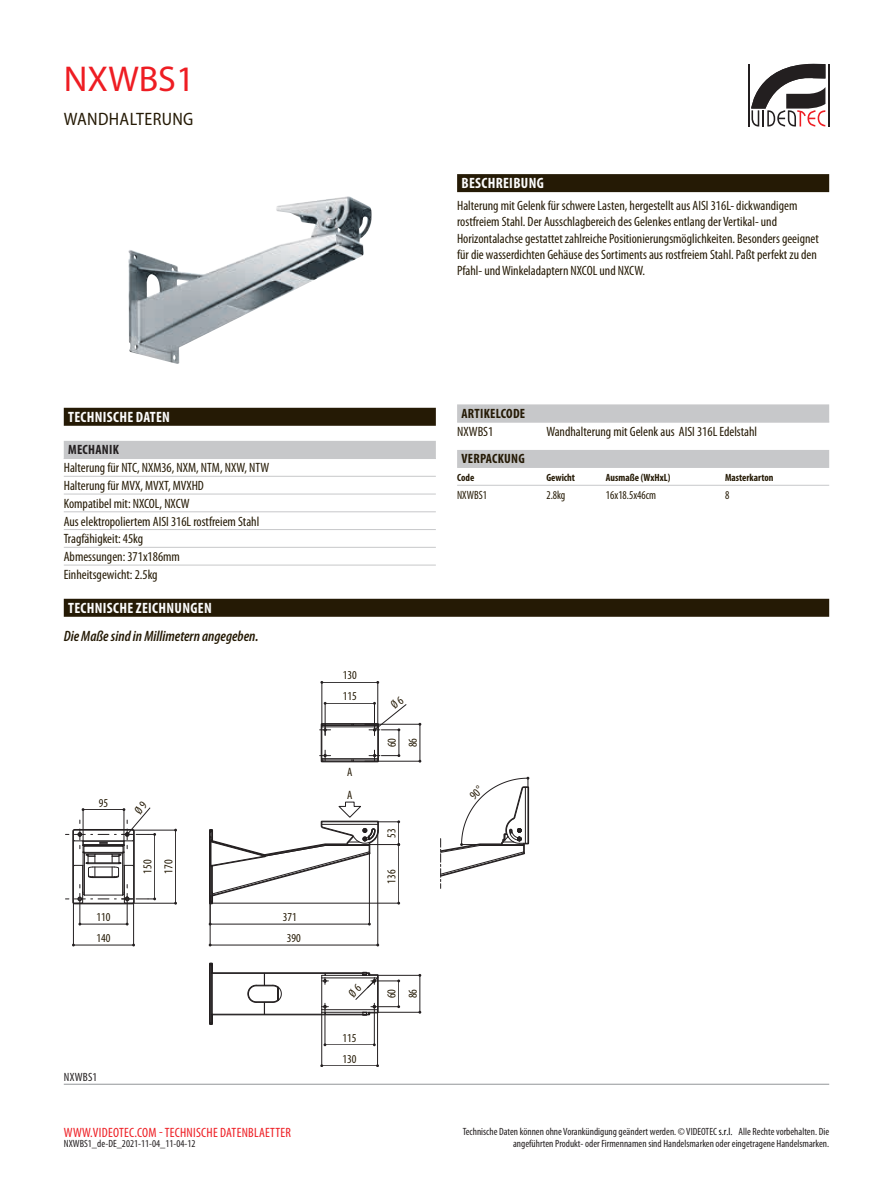
<style>
.page{position:relative;width:893px;height:1191px;background:#fff}
.page>*{position:absolute;margin:0;border:0;box-sizing:border-box;transform-origin:0 0}
.t1{font:36px "Myriad Pro";color:#ee1d23}
.t2{font:semi-condensed 18px "Myriad Pro";letter-spacing:.02em;color:#251a05}
.t3{font:700 condensed 15px "Myriad Pro";letter-spacing:.02em;color:#fcfcfc}
.t4{font:italic 600 condensed 15px "Myriad Pro";color:#251a05}
.t5{font:condensed 13.5px/17.7px "Myriad Pro";color:#251a05}
.t6{font:condensed 13.5px "Myriad Pro";letter-spacing:.02em;color:#ee1d23}
.t7{font:700 condensed 13.5px "Myriad Pro";letter-spacing:.02em;color:#251a05}
.t8{font:700 condensed 13.5px "Myriad Pro";letter-spacing:.02em;color:#231f20}
.t9{font:condensed 12.15px/21px "Myriad Pro";color:#251a05}
.t10{font:condensed 12px "Myriad Pro";color:#251a05;scale:.93 1}
.t11{font:condensed 12px "Myriad Pro";letter-spacing:.02em;color:#231f20}
.t12{font:condensed 10.5px/12.6px "Myriad Pro";color:#231f20;text-align:right}
.t13{font:700 condensed 10.5px "Myriad Pro";color:#251a05}
.s1{color:#000}
</style>
<div class="page">
<hr style="left:748px;top:64px;width:2px;height:62px;background:#231f20">
<hr style="left:828px;top:64px;width:1px;height:62px;background:#231f20">
<svg style="left:751px;top:64px;width:74px;height:63px"></svg>
<img style="left:128px;top:196px;width:244px;height:168px">
<div style="left:457px;top:174px;width:372px;height:18px;background:#251a05"></div>
<div style="left:64px;top:408px;width:372px;height:18px;background:#251a05"></div>
<div style="left:64px;top:441px;width:372px;height:18px;background:#c7c8ca"></div>
<hr style="left:64px;top:476px;width:372px;height:1px;background:#c7c8ca">
<hr style="left:64px;top:494px;width:372px;height:1px;background:#c7c8ca">
<hr style="left:64px;top:511px;width:372px;height:1px;background:#c7c8ca">
<hr style="left:64px;top:529px;width:372px;height:1px;background:#c7c8ca">
<hr style="left:64px;top:547px;width:372px;height:1px;background:#c7c8ca">
<hr style="left:64px;top:565px;width:372px;height:1px;background:#c7c8ca">
<div style="left:457px;top:404px;width:372px;height:18px;background:#c7c8ca"></div>
<hr style="left:457px;top:422px;width:372px;height:1px;background:#c7c8ca">
<div style="left:457px;top:450px;width:372px;height:18px;background:#c7c8ca"></div>
<hr style="left:457px;top:485px;width:372px;height:1px;background:#c7c8ca">
<div style="left:64px;top:599px;width:765px;height:18px;background:#251a05"></div>
<hr style="left:133px;top:830px;width:43px;height:1px;background:#231f20">
<hr style="left:133px;top:903px;width:43px;height:1px;background:#231f20">
<hr style="left:175px;top:830px;width:1px;height:73px;background:#231f20">
<hr style="left:73px;top:902px;width:1px;height:43px;background:#231f20">
<hr style="left:133px;top:902px;width:1px;height:43px;background:#231f20">
<hr style="left:73px;top:945px;width:61px;height:1px;background:#231f20">
<hr style="left:210px;top:896px;width:1px;height:49px;background:#231f20">
<hr style="left:377px;top:830px;width:1px;height:115px;background:#231f20">
<hr style="left:210px;top:945px;width:168px;height:1px;background:#231f20">
<hr style="left:365px;top:724px;width:55px;height:1px;background:#231f20">
<hr style="left:365px;top:761px;width:55px;height:1px;background:#231f20">
<hr style="left:420px;top:724px;width:1px;height:37px;background:#231f20">
<hr style="left:322px;top:682px;width:1px;height:45px;background:#231f20">
<hr style="left:377px;top:682px;width:1px;height:45px;background:#231f20">
<hr style="left:322px;top:682px;width:56px;height:1px;background:#231f20">
<svg style="left:209px;top:801px;width:191px;height:124px"></svg>
<hr style="left:374px;top:1010px;width:1px;height:34px;background:#231f20">
<hr style="left:325px;top:1010px;width:1px;height:34px;background:#231f20">
<hr style="left:325px;top:1044px;width:49px;height:1px;background:#231f20">
<hr style="left:321px;top:1012px;width:1px;height:53px;background:#231f20">
<hr style="left:377px;top:1012px;width:1px;height:53px;background:#231f20">
<hr style="left:322px;top:1065px;width:56px;height:1px;background:#231f20">
<hr style="left:378px;top:1012px;width:42px;height:1px;background:#231f20">
<hr style="left:378px;top:975px;width:42px;height:1px;background:#231f20">
<hr style="left:420px;top:975px;width:1px;height:37px;background:#231f20">
<hr style="left:64px;top:1083px;width:765px;height:1px;background:#939598">
<svg style="left:65px;top:807px;width:91px;height:118px"></svg>
<svg style="left:209px;top:962px;width:191px;height:63px"></svg>
<svg style="left:440px;top:776px;width:89px;height:112px"></svg>
<svg style="left:320px;top:696px;width:86px;height:66px"></svg>
<h1 class="t1" style="left:64px;top:59px;width:132px">NXWBS1</h1>
<h2 class="t2" style="left:64px;top:109px;width:131px">WANDHALTERUNG</h2>
<p class="t3" style="left:461px;top:175px;width:84px">BESCHREIBUNG</p>
<p class="t5" style="left:457px;top:198px;width:363px;line-height:16.2px">Halterung mit Gelenk für schwere Lasten, hergestellt aus AISI 316L- dickwandigem rostfreiem Stahl. Der Ausschlagbereich des Gelenkes entlang der Vertikal- und Horizontalachse gestattet zahlreiche Positionierungsmöglichkeiten. Besonders geeignet für die wasserdichten Gehäuse des Sortiments aus rostfreiem Stahl. Paßt perfekt zu den Pfahl- und Winkeladaptern NXCOL und NXCW.</p>
<p class="t3" style="left:68px;top:408px;width:103px">TECHNISCHE DATEN</p>
<p class="t8" style="left:68px;top:442px;width:52px">MECHANIK</p>
<p class="t5" style="left:64px;top:459px;width:207px">Halterung für NTC, NXM36, NXM, NTM, NXW, NTW<br>Halterung für MVX, MVXT, MVXHD<br>Kompatibel mit: NXCOL, NXCW<br>Aus elektropoliertem AISI 316L rostfreiem Stahl<br>Tragfähigkeit: 45kg<br>Abmessungen: 371x186mm<br>Einheitsgewicht: 2.5kg</p>
<p class="t3" style="left:68px;top:600px;width:145px">TECHNISCHE ZEICHNUNGEN</p>
<p class="t4" style="left:64px;top:628px;width:196px">Die Maße sind in Millimetern angegeben.</p>
<p class="t9" style="left:99px;top:792px;width:11px">95</p>
<p class="t9" style="left:97px;top:906px;width:15px">110</p>
<p class="t9" style="left:97px;top:927px;width:15px">140</p>
<p class="t9" style="left:137px;top:873px;width:15px;rotate:-90deg">150<br>170</p>
<p class="t11" style="left:64px;top:1070px;width:35px">NXWBS1</p>
<p class="t9" style="left:283px;top:906px;width:15px">371</p>
<p class="t9" style="left:287px;top:927px;width:15px">390</p>
<p class="t7" style="left:461px;top:406px;width:65px">ARTIKELCODE</p>
<p class="t5" style="left:457px;top:422px;width:38px">NXWBS1</p>
<p class="t5" style="left:546px;top:422px;width:212px">Wandhalterung mit Gelenk aus AISI 316L Edelstahl</p>
<p class="t7" style="left:461px;top:451px;width:65px">VERPACKUNG</p>
<p class="t13" style="left:457px;top:472px;width:19px">Code</p>
<p class="t13" style="left:546px;top:472px;width:30px">Gewicht</p>
<p class="t13" style="left:606px;top:472px;width:66px">Ausmaße (WxHxL)</p>
<p class="t13" style="left:725px;top:472px;width:50px">Masterkarton</p>
<p class="t10" style="left:457px;top:488px;width:34px">NXWBS1</p>
<p class="t10" style="left:546px;top:488px;width:22px">2.8kg</p>
<p class="t10" style="left:606px;top:488px;width:55px">16x18.5x46cm</p>
<p class="t10" style="left:725px;top:488px;width:6px">8</p>
<p class="t9" style="left:343px;top:665px;width:15px">130</p>
<p class="t9" style="left:343px;top:686px;width:15px">115</p>
<p class="t9" style="left:347px;top:761px;width:7px">A</p>
<p class="t9" style="left:347px;top:784px;width:7px">A</p>
<p class="t9" style="left:381px;top:747px;width:11px;rotate:-90deg">60<br>86</p>
<p class="t9" style="left:381px;top:837px;width:11px;rotate:-90deg">53</p>
<p class="t9" style="left:381px;top:883px;width:15px;rotate:-90deg">136</p>
<p class="t9" style="left:343px;top:1027px;width:15px">115<br>130</p>
<p class="t9" style="left:381px;top:998px;width:11px;rotate:-90deg">60<br>86</p>
<p class="t6" style="left:64px;top:1125px;width:229px">WWW.VIDEOTEC.COM - TECHNISCHE DATENBLAETTER</p>
<p class="t12" style="left:463px;top:1125px;width:271px">Technische Daten können ohne Vorankündigung geändert werden. © VIDEOTEC <span class="s1">s.r.l.</span></p>
<p class="t12" style="left:513px;top:1125px;width:318px">Alle Rechte vorbehalten. Die<br>angeführten Produkt- oder Firmennamen sind Handelsmarken oder eingetragene Handelsmarken.</p>
<p class="t12" style="left:64px;top:1137px;width:133px">NXWBS1_de-DE_2021-11-04_11-04-12</p>
</div>
